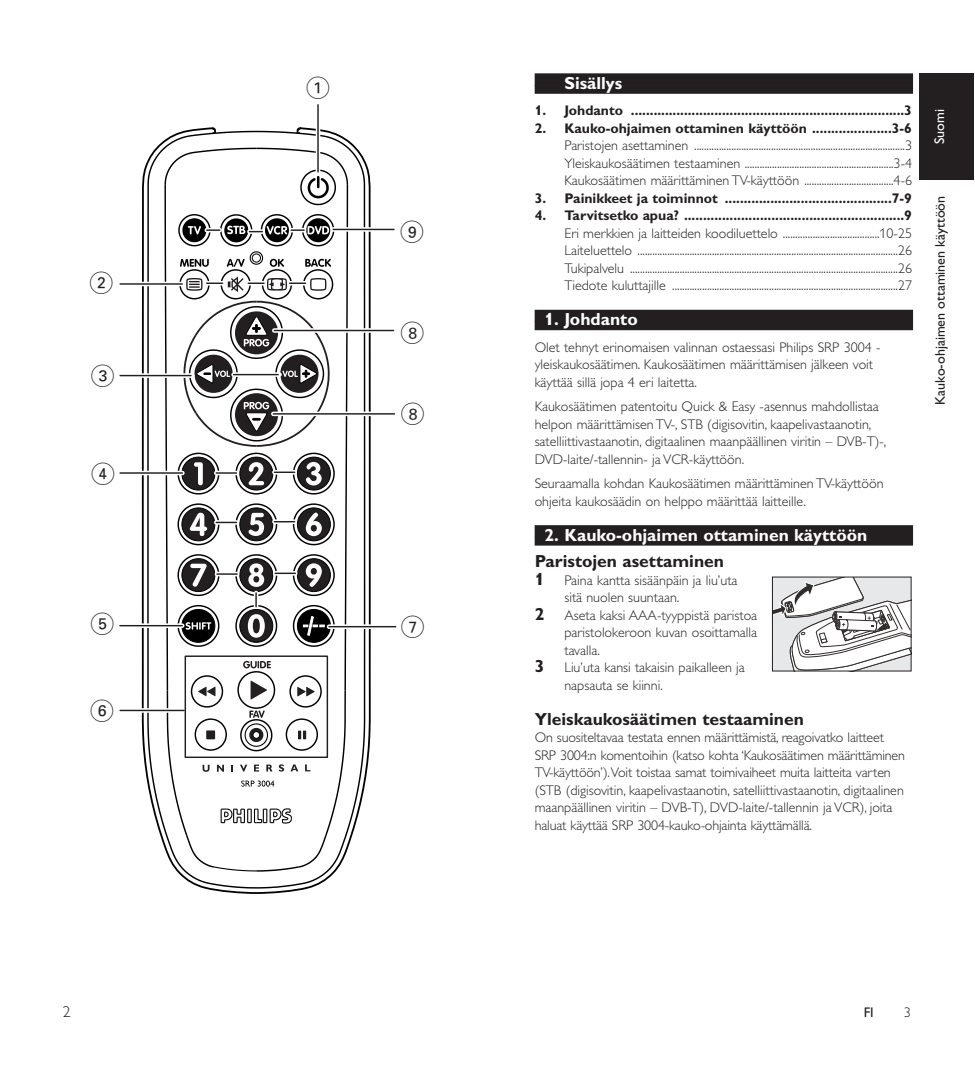
<style>
.page{position:relative;width:975px;height:1074px;background:#fff}
.page>*{position:absolute;margin:0;border:0;box-sizing:border-box;transform-origin:0 0}
.t1{font:23.8px "Audio One 1";color:#231f20}
.t2{font:700 17.5px "Gill Alt One";color:#fff}
.t3{font:700 17.5px "Gill Alt One";color:#231f20}
.t4{font:300 15.75px "Gill Alt One";color:#231f20}
.t5{font:300 14px/17.5px "Gill Alt One";color:#231f20}
.t6{font:700 14px "Gill Alt One";color:#231f20}
.t7{font:14px "Gill Alt One";color:#231f20}
.t8{font:14px "Gill Alt One";color:#fff}
.s1{font-weight:700;font-size:17.5px}
</style>
<div class="page">
<div style="left:919px;top:73px;width:54px;height:107px;background:#231f20"></div>
<svg style="left:141px;top:127px;width:230px;height:766px"></svg>
<svg style="left:315px;top:105px;width:5px;height:42px"></svg>
<hr style="left:317px;top:105px;width:1px;height:67px;background:#231f20">
<hr style="left:120px;top:282px;width:62px;height:4px;background:#fff">
<hr style="left:120px;top:283px;width:62px;height:2px;background:#231f20">
<svg style="left:120px;top:373px;width:44px;height:5px"></svg>
<hr style="left:120px;top:375px;width:71px;height:1px;background:#231f20">
<svg style="left:120px;top:470px;width:44px;height:5px"></svg>
<hr style="left:120px;top:472px;width:62px;height:1px;background:#231f20">
<svg style="left:120px;top:623px;width:44px;height:5px"></svg>
<hr style="left:120px;top:625px;width:62px;height:1px;background:#231f20">
<svg style="left:133px;top:708px;width:31px;height:4px"></svg>
<hr style="left:120px;top:709px;width:64px;height:2px;background:#231f20">
<div style="left:333px;top:227px;width:61px;height:5px;background:#cccbcb"></div>
<hr style="left:333px;top:229px;width:61px;height:1px;background:#231f20">
<div style="left:274px;top:328px;width:119px;height:5px;background:#cccbcb"></div>
<hr style="left:274px;top:330px;width:119px;height:1px;background:#231f20">
<svg style="left:349px;top:411px;width:45px;height:5px"></svg>
<hr style="left:273px;top:413px;width:121px;height:1px;background:#231f20">
<svg style="left:349px;top:624px;width:46px;height:5px"></svg>
<hr style="left:329px;top:626px;width:66px;height:1px;background:#231f20">
<svg style="left:164px;top:147px;width:185px;height:725px"></svg>
<div style="left:534px;top:73px;width:378px;height:13px;background:#231f20"></div>
<div style="left:534px;top:85px;width:378px;height:9px;background:#231f20"></div>
<div style="left:534px;top:310px;width:378px;height:12px;background:#231f20"></div>
<div style="left:534px;top:321px;width:378px;height:9px;background:#231f20"></div>
<div style="left:534px;top:525px;width:378px;height:12px;background:#231f20"></div>
<div style="left:534px;top:536px;width:378px;height:9px;background:#231f20"></div>
<svg style="left:773px;top:578px;width:135px;height:91px"></svg>
<div style="left:771px;top:576px;width:139px;height:95px;border:1px solid #231f20"></div>
<h1 class="t1" style="left:90px;top:266px;width:25px">2</h1>
<h1 class="t1" style="left:91px;top:360px;width:25px">3</h1>
<h1 class="t1" style="left:92px;top:458px;width:25px">4</h1>
<h1 class="t1" style="left:91px;top:607px;width:25px">5</h1>
<h1 class="t1" style="left:91px;top:695px;width:25px">6</h1>
<p class="t4" style="left:63px;top:1005px;width:9px">2</p>
<h1 class="t1" style="left:307px;top:72px;width:25px">1</h1>
<h1 class="t1" style="left:401px;top:215px;width:25px">9</h1>
<h1 class="t1" style="left:401px;top:316px;width:25px">8</h1>
<h1 class="t1" style="left:401px;top:398px;width:25px">8</h1>
<h1 class="t1" style="left:401px;top:610px;width:25px">7</h1>
<p class="t2" style="left:564px;top:76px;width:59px">Sisällys</p>
<p class="t6" style="left:534px;top:105px;width:379px">1. Johdanto ........................................................................3</p>
<p class="t6" style="left:534px;top:123px;width:379px">2. Kauko-ohjaimen ottaminen käyttöön .....................3-6</p>
<p class="t5" style="left:564px;top:138px;width:349px;text-align:justify">Paristojen asettaminen .....................................................................................3<br>Yleiskaukosäätimen testaaminen ............................................................3-4<br>Kaukosäätimen määrittäminen TV-käyttöön ....................................4-6</p>
<p class="t6" style="left:534px;top:193px;width:379px">3. Painikkeet ja toiminnot ............................................7-9</p>
<p class="t6" style="left:534px;top:210px;width:379px">4. Tarvitsetko apua? ..........................................................9</p>
<p class="t5" style="left:564px;top:226px;width:349px;text-align:justify">Eri merkkien ja laitteiden koodiluettelo .......................................10-25<br>Laiteluettelo .........................................................................................................26<br>Tukipalvelu ............................................................................................................26<br>Tiedote kuluttajille ...........................................................................................27</p>
<p class="t2" style="left:544px;top:313px;width:95px">1. Johdanto</p>
<p class="t5" style="left:534px;top:339px;width:347px">Olet tehnyt erinomaisen valinnan ostaessasi Philips SRP 3004 - yleiskaukosäätimen. Kaukosäätimen määrittämisen jälkeen voit käyttää sillä jopa 4 eri laitetta.</p>
<p class="t5" style="left:534px;top:399px;width:353px">Kaukosäätimen patentoitu Quick &amp; Easy -asennus mahdollistaa helpon määrittämisen TV-, STB (digisovitin, kaapelivastaanotin, satelliittivastaanotin, digitaalinen maanpäällinen viritin – DVB-T)-, DVD-laite/-tallennin- ja VCR-käyttöön.</p>
<p class="t5" style="left:534px;top:476px;width:350px">Seuraamalla kohdan Kaukosäätimen määrittäminen TV-käyttöön ohjeita kaukosäädin on helppo määrittää laitteille.</p>
<p class="t2" style="left:544px;top:528px;width:324px">2. Kauko-ohjaimen ottaminen käyttöön</p>
<p class="t3" style="left:534px;top:554px;width:191px">Paristojen asettaminen</p>
<p class="t5" style="left:534px;top:572px;width:204px"><span class="s1">1</span> Paina kantta sisäänpäin ja liu’uta</p>
<p class="t5" style="left:564px;top:590px;width:116px">sitä nuolen suuntaan.</p>
<p class="t5" style="left:534px;top:607px;width:224px"><span class="s1">2</span> Aseta kaksi AAA-tyyppistä paristoa</p>
<p class="t5" style="left:564px;top:625px;width:194px">paristolokeroon kuvan osoittamalla</p>
<p class="t5" style="left:564px;top:642px;width:37px">tavalla.</p>
<p class="t5" style="left:534px;top:660px;width:211px"><span class="s1">3</span> Liu’uta kansi takaisin paikalleen ja</p>
<p class="t5" style="left:564px;top:677px;width:100px">napsauta se kiinni.</p>
<p class="t3" style="left:534px;top:712px;width:271px">Yleiskaukosäätimen testaaminen</p>
<p class="t5" style="left:534px;top:730px;width:371px">On suositeltavaa testata ennen määrittämistä, reagoivatko laitteet SRP 3004:n komentoihin (katso kohta ‘Kaukosäätimen määrittäminen TV-käyttöön’).Voit toistaa samat toimivaiheet muita laitteita varten (STB (digisovitin, kaapelivastaanotin, satelliittivastaanotin, digitaalinen maanpäällinen viritin – DVB-T), DVD-laite/-tallennin ja VCR), joita haluat käyttää SRP 3004-kauko-ohjainta käyttämällä.</p>
<p class="t8" style="left:933px;top:144px;width:37px;rotate:-90deg">Suomi</p>
<p class="t7" style="left:934px;top:405px;width:210px;rotate:-90deg">Kauko-ohjaimen ottaminen käyttöön</p>
<p class="t7" style="left:863px;top:1007px;width:12px">FI</p>
<p class="t5" style="left:903px;top:1005px;width:8px">3</p>
</div>
